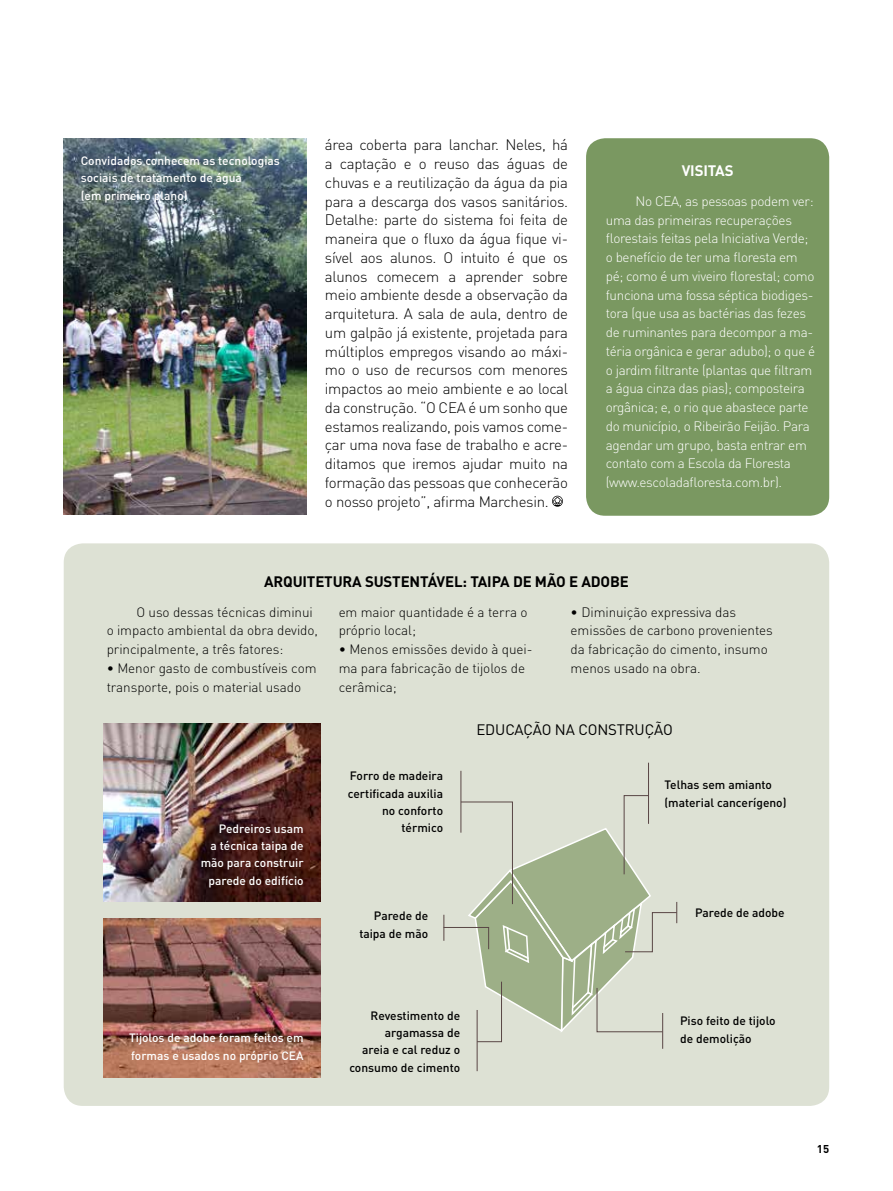
<style>
.page{position:relative;width:893px;height:1191px;background:#fff}
.page>*{position:absolute;margin:0;border:0;box-sizing:border-box;transform-origin:0 0}
.t1{font:300 15px/18.8px "DIN";letter-spacing:-.02em;color:#000;text-align:justify}
.t2{font:700 15px "DIN";letter-spacing:-.01em;color:#000}
.t3{font:15px "DIN";color:#000}
.t4{font:700 15px "DIN";color:#fff}
.t5{font:300 13.5px/18.8px "DIN";letter-spacing:-.025em;color:#fff}
.t6{font:300 13.5px/18.8px "DIN";letter-spacing:-.005em;color:#000}
.t7{font:500 12px/17.2px "DIN";color:#000;text-align:right}
.t8{font:500 12px/17.2px "DIN";color:#fff}
.t9{font:700 11.25px "DIN";color:#000}
</style>
<div class="page">
<img style="left:64px;top:138px;width:243px;height:376px">
<div style="left:64px;top:543px;width:765px;height:563px;background:#dde1d4;border-radius:19px"></div>
<img style="left:104px;top:918px;width:217px;height:159px">
<img style="left:104px;top:723px;width:217px;height:178px">
<div style="left:586px;top:138px;width:243px;height:378px;background:#7a9861;border-radius:19px"></div>
<hr style="left:648px;top:762px;width:1px;height:62px;background:#594645">
<hr style="left:461px;top:771px;width:1px;height:61px;background:#594645">
<hr style="left:662px;top:1013px;width:1px;height:35px;background:#594645">
<hr style="left:477px;top:1010px;width:1px;height:61px;background:#594645">
<svg style="left:443px;top:795px;width:234px;height:247px"></svg>
<svg style="left:552px;top:496px;width:11px;height:11px"></svg>
<p class="t8" style="left:81px;top:152px;width:201px">Convidados conhecem as tecnologias sociais de tratamento de água<br>(em primeiro plano)</p>
<p class="t1" style="left:325px;top:135px;width:245px">área coberta para lanchar. Neles, há a captação e o reuso das águas de chuvas e a reutilização da água da pia para a descarga dos vasos sanitários.<br>Detalhe: parte do sistema foi feita de maneira que o fluxo da água fique vi&shy;sível aos alunos. O intuito é que os alunos comecem a aprender sobre meio ambiente desde a observação da arquitetura. A sala de aula, dentro de um galpão já existente, projetada para múltiplos empregos visando ao máxi&shy;mo o uso de recursos com menores impactos ao meio ambiente e ao local da construção. “O CEA é um sonho que estamos realizando, pois vamos come&shy;çar uma nova fase de trabalho e acre&shy;ditamos que iremos ajudar muito na formação das pessoas que conhecerão o nosso projeto”, afirma Marchesin.</p>
<p class="t4" style="left:682px;top:160px;width:52px">VISI TAS</p>
<p class="t5" style="left:606px;top:191px;width:211px;text-indent:30px">No CEA, as pessoas podem ver: uma das primeiras recuperações florestais feitas pela Iniciativa Verde; o benefício de ter uma floresta em pé; como é um viveiro florestal; como funciona uma fossa séptica biodiges&shy;tora (que usa as bactérias das fezes de ruminantes para decompor a ma&shy;téria orgânica e gerar adubo); o que é o jardim filtrante (plantas que filtram a água cinza das pias); composteira orgânica; e, o rio que abastece parte do município, o Ribeirão Feijão. Para agendar um grupo, basta entrar em contato com a Escola da Floresta (www.escoladafloresta.com.br).</p>
<p class="t2" style="left:264px;top:572px;width:174px">ARQUITETURA SUSTENTÁVEL</p>
<p class="t2" style="left:463px;top:572px;width:166px">: TAIPA DE MÃO E ADOBE</p>
<p class="t6" style="left:107px;top:602px;width:213px;text-indent:30px">O uso dessas técnicas diminui o impacto ambiental da obra devido, principalmente, a três fatores:</p>
<p class="t6" style="left:107px;top:658px;width:211px">• Menor gasto de combustíveis com transporte, pois o material usado</p>
<p class="t8" style="left:201px;top:819px;width:104px;text-align:right">Pedreiros usam<br>a técnica taipa de mão para construir parede do edifício</p>
<p class="t6" style="left:339px;top:602px;width:190px">em maior quantidade é a terra o próprio local;</p>
<p class="t6" style="left:339px;top:639px;width:195px">• Menos emissões devido à quei&shy;ma para fabricação de tijolos de cerâmica;</p>
<p class="t6" style="left:571px;top:602px;width:204px">• Diminuição expressiva das emissões de carbono provenientes da fabricação do cimento, insumo menos usado na obra.</p>
<p class="t7" style="left:348px;top:767px;width:97px">Forro de madeira certificada auxilia no conforto térmico</p>
<p class="t7" style="left:359px;top:907px;width:70px">Parede de taipa de mão</p>
<p class="t3" style="left:476px;top:720px;width:20px">EDUCA</p>
<p class="t3" style="left:523px;top:720px;width:66px">ÇÃO NA CONS</p>
<p class="t3" style="left:617px;top:720px;width:55px">TRU ÇÃO</p>
<p class="t7" style="left:664px;top:776px;width:124px;text-align:left">Telhas sem amianto (material cancerígeno)</p>
<p class="t7" style="left:695px;top:903px;width:91px">Parede de adobe</p>
<p class="t8" style="left:129px;top:1029px;width:176px">Tijolos de adobe foram feitos em formas e usados no próprio CEA</p>
<p class="t7" style="left:349px;top:1006px;width:112px">Revestimento de argamassa de<br>areia e cal reduz o consumo de cimento</p>
<p class="t7" style="left:680px;top:1012px;width:97px;text-align:left">Piso feito de tijolo de demolição</p>
<p class="t9" style="left:817px;top:1141px;width:14px">15</p>
</div>
